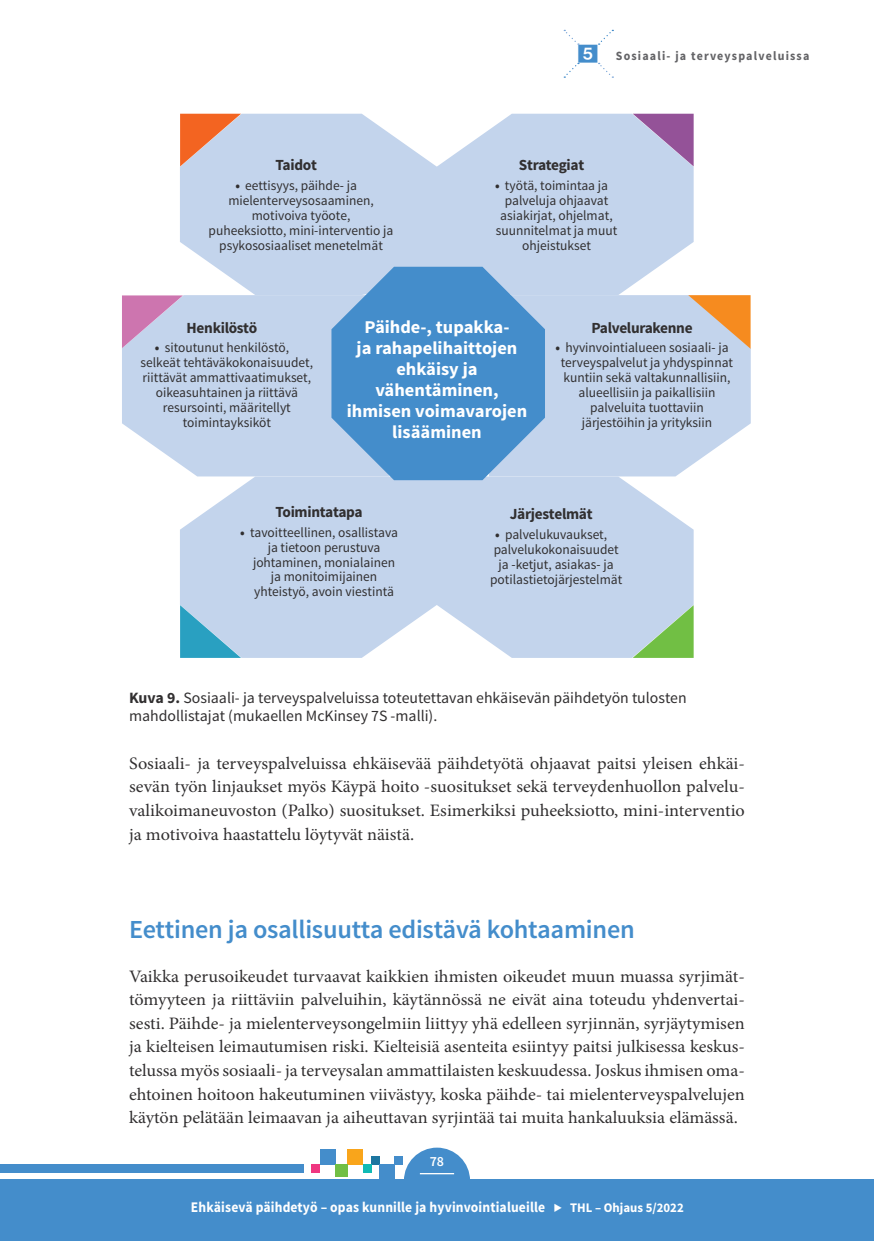
<style>
.page{position:relative;width:874px;height:1241px;background:#fff}
.page>*{position:absolute;margin:0;border:0;box-sizing:border-box;transform-origin:0 0}
.Otsikko_1_1{font:600 26.07px "Source Sans Pro";letter-spacing:-.01em;color:#448dcb}
.Taulukkoteksti{font:700 18.03px/21px "Source Sans Pro";color:#fff;text-align:center}
.Leipis{font:17.5px/23.6px "Minion Pro";letter-spacing:-.005em;color:#312f30;text-align:justify;scale:1.04 1}
.Kuvateksti{font:15.75px/17.5px "Source Sans Pro";color:#312f30}
.Taulukkoteksti-2{font:700 15.4px "Source Sans Pro";letter-spacing:-.02em;color:#312f30}
.t1{font:700 14.7px "Source Sans Pro";letter-spacing:.01em;color:#fff;scale:.92 1}
.t2{font:600 14px "Source Sans Pro";color:#fff}
.t3{font:13.65px/14.9px "Source Sans Pro";color:#312f30;text-align:center}
.t4{font:700 12.6px "Source Sans Pro";letter-spacing:.1em;color:#636366;scale:.94 1}
.s1{font-weight:700}
.s2{font-size:13.12px}
</style>
<div class="page">
<svg style="left:437px;top:114px;width:256px;height:181px;background:#c8d8ed"></svg>
<svg style="left:180px;top:114px;width:257px;height:181px;background:#c8d8ed"></svg>
<svg style="left:437px;top:476px;width:256px;height:181px;background:#c8d7ed"></svg>
<svg style="left:180px;top:476px;width:257px;height:181px;background:#c8d7ed"></svg>
<div style="left:122px;top:295px;width:209px;height:181px;background:#c3d4ec"></div>
<div style="left:544px;top:295px;width:206px;height:181px;background:#c3d4ec"></div>
<svg style="left:632px;top:114px;width:61px;height:52px;background:#ac94c2"></svg>
<svg style="left:180px;top:114px;width:61px;height:52px;background:#db9c86"></svg>
<svg style="left:632px;top:605px;width:61px;height:52px;background:#9cca9b"></svg>
<svg style="left:180px;top:605px;width:61px;height:52px;background:#78bad7"></svg>
<svg style="left:687px;top:295px;width:63px;height:54px;background:#dbb089"></svg>
<svg style="left:122px;top:295px;width:61px;height:53px;background:#c8a5cd"></svg>
<svg style="left:331px;top:267px;width:213px;height:213px;background:#5999d0"></svg>
<div style="left:404px;top:1147px;width:66px;height:66px;background:#448dcb;border-radius:50%"></div>
<hr style="left:419px;top:1172px;width:35px;height:2px;background:#fff">
<div style="left:0;top:1179px;width:873px;height:61px;background:#448dcb"></div>
<div style="left:371px;top:1156px;width:8px;height:8px;background:#1d76a0"></div>
<div style="left:394px;top:1156px;width:8px;height:8px;background:#448dcb"></div>
<div style="left:363px;top:1164px;width:8px;height:8px;background:#10bab5"></div>
<div style="left:379px;top:1164px;width:15px;height:15px;background:#448dcb"></div>
<div style="left:347px;top:1148px;width:16px;height:16px;background:#f9a51b"></div>
<div style="left:319px;top:1148px;width:16px;height:16px;background:#448dcb"></div>
<div style="left:335px;top:1164px;width:12px;height:12px;background:#71bf44"></div>
<div style="left:311px;top:1164px;width:8px;height:8px;background:#ef3781"></div>
<div style="left:0;top:1164px;width:303px;height:8px;background:#448dcb"></div>
<svg style="left:563px;top:30px;width:50px;height:48px"></svg>
<p class="Taulukkoteksti-2" style="left:275px;top:155px;width:43px">Taidot</p>
<p class="t3" style="left:235px;top:178px;width:123px"><span class="s1">•</span> eettisyys, päihde- ja</p>
<p class="t3" style="left:228px;top:193px;width:147px">mielenterveysosaaminen,</p>
<p class="t3" style="left:252px;top:208px;width:100px">motivoiva työote,</p>
<p class="t3" style="left:208px;top:223px;width:186px">puheeksiotto, mini-interventio ja</p>
<p class="t3" style="left:219px;top:238px;width:165px">psykososiaaliset menetelmät</p>
<p class="t4" style="left:615px;top:47px;width:207px">Sosiaali- ja terveyspalveluissa</p>
<p class="Taulukkoteksti-2" style="left:518px;top:155px;width:67px">Strategiat</p>
<p class="t3" style="left:495px;top:178px;width:114px"><span class="s1">•</span> työtä, toimintaa ja</p>
<p class="t3" style="left:504px;top:193px;width:105px">palveluja ohjaavat</p>
<p class="t3" style="left:500px;top:208px;width:114px">asiakirjat, ohjelmat,</p>
<p class="t3" style="left:495px;top:223px;width:123px">suunnitelmat ja muut</p>
<p class="t3" style="left:522px;top:238px;width:70px">ohjeistukset</p>
<p class="Taulukkoteksti-2" style="left:186px;top:317px;width:72px">Henkilöstö</p>
<p class="t3" style="left:155px;top:340px;width:136px"><span class="s1">•</span> sitoutunut henkilöstö,</p>
<p class="t3" style="left:140px;top:355px;width:174px">selkeät tehtäväkokonaisuudet,</p>
<p class="t3" style="left:142px;top:370px;width:170px">riittävät ammattivaatimukset,</p>
<p class="t3" style="left:156px;top:385px;width:143px">oikeasuhtainen ja riittävä</p>
<p class="t3" style="left:163px;top:400px;width:129px">resursointi, määritellyt</p>
<p class="t3" style="left:183px;top:415px;width:90px">toimintayksiköt</p>
<p class="Taulukkoteksti" style="left:356px;top:317px;width:162px">Päihde-, tupakka&shy;ja rahapelihaittojen</p>
<p class="Taulukkoteksti" style="left:396px;top:359px;width:83px">ehkäisy ja</p>
<p class="Taulukkoteksti" style="left:375px;top:380px;width:125px">vähentäminen,</p>
<p class="Taulukkoteksti" style="left:346px;top:401px;width:182px">ihmisen voimavarojen</p>
<p class="Taulukkoteksti" style="left:392px;top:422px;width:91px">lisääminen</p>
<p class="Taulukkoteksti-2" style="left:591px;top:317px;width:103px">Palvelurakenne</p>
<p class="t3" style="left:555px;top:340px;width:179px"><span class="s1">•</span> hyvinvointialueen sosiaali- ja terveyspalvelut ja yhdyspinnat kuntiin sekä valtakunnallisiin, alueellisiin ja paikallisiin palveluita tuottaviin järjestöihin ja yrityksiin</p>
<p class="Taulukkoteksti-2" style="left:275px;top:502px;width:89px">Toimintatapa</p>
<p class="t3" style="left:240px;top:525px;width:159px"><span class="s1">•</span> tavoitteellinen, osallistava</p>
<p class="t3" style="left:267px;top:540px;width:114px">ja tietoon perustuva</p>
<p class="t3" style="left:253px;top:554px;width:143px">johtaminen, monialainen</p>
<p class="t3" style="left:271px;top:569px;width:108px">ja monitoimijainen</p>
<p class="t3" style="left:254px;top:584px;width:141px">yhteistyö, avoin viestintä</p>
<p class="Taulukkoteksti-2" style="left:509px;top:504px;width:84px">Järjestelmät</p>
<p class="t3" style="left:495px;top:527px;width:113px"><span class="s1">•</span> palvelukuvaukset,</p>
<p class="t3" style="left:493px;top:542px;width:126px">palvelukokonaisuudet</p>
<p class="t3" style="left:498px;top:557px;width:116px">ja -ketjut, asiakas- ja</p>
<p class="t3" style="left:490px;top:572px;width:134px">potilastietojärjestelmät</p>
<p class="Kuvateksti" style="left:129px;top:689px;width:558px"><span class="s1">Kuva 9.</span> Sosiaali- ja terveyspalveluissa toteutettavan ehkäisevän päihdetyön tulosten mahdollistajat (mukaellen McKinsey 7S -malli).</p>
<p class="Leipis" style="left:129px;top:751px;width:593px">Sosiaali- ja terveyspalveluissa ehkäisevää päihdetyötä ohjaavat paitsi yleisen ehkäi&shy;sevän työn linjaukset myös Käypä hoito -suositukset sekä terveydenhuollon palvelu&shy;valikoimaneuvoston (Palko) suositukset. Esimerkiksi puheeksiotto, mini-interventio ja motivoiva haastattelu löytyvät näistä.</p>
<h2 class="Otsikko_1_1" style="left:129px;top:912px;width:507px">Eettinen ja osallisuutta edistävä kohtaaminen</h2>
<p class="Leipis" style="left:129px;top:964px;width:593px">Vaikka perusoikeudet turvaavat kaikkien ihmisten oikeudet muun muassa syrjimät&shy;tömyyteen ja riittäviin palveluihin, käytännössä ne eivät aina toteudu yhdenvertai&shy;sesti. Päihde- ja mielenterveysongelmiin liittyy yhä edelleen syrjinnän, syrjäytymisen ja kielteisen leimautumisen riski. Kielteisiä asenteita esiintyy paitsi julkisessa keskus&shy;telussa myös sosiaali- ja terveysalan ammattilaisten keskuudessa. Joskus ihmisen oma&shy;ehtoinen hoitoon hakeutuminen viivästyy, koska päihde- tai mielenterveyspalvelujen käytön pelätään leimaavan ja aiheuttavan syrjintää tai muita hankaluuksia elämässä.</p>
<p class="t2" style="left:429px;top:1151px;width:16px">78</p>
<p class="t1" style="left:191px;top:1197px;width:537px">Ehkäisevä päihdetyö – opas kunnille ja hyvinvointialueille ▶ <span class="s2">THL – Ohjaus 5/2022</span></p>
</div>
